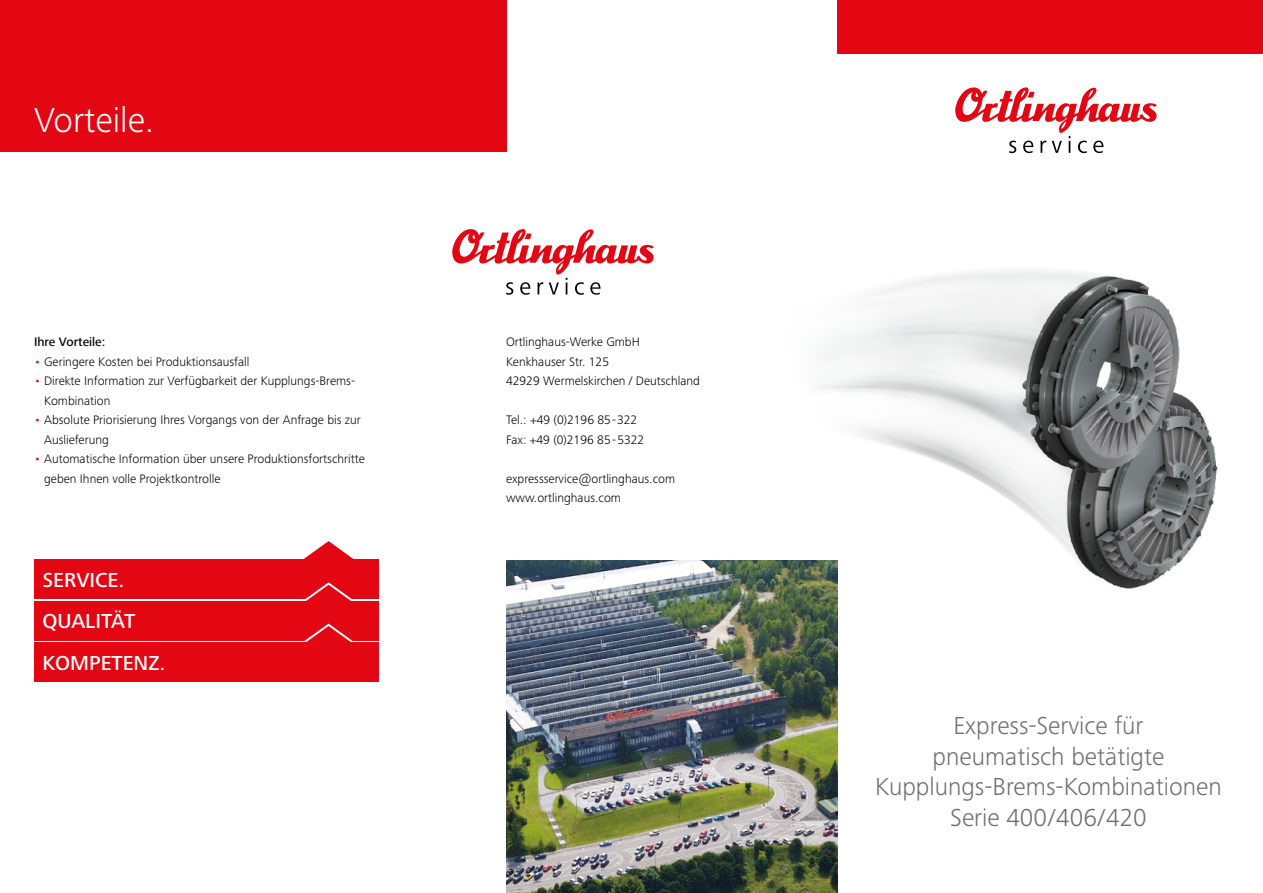
<style>
.page{position:relative;width:1263px;height:893px;background:#fff}
.page>*{position:absolute;margin:0;border:0;box-sizing:border-box;transform-origin:0 0}
.t1{font:300 36px "Frutiger Next Pro";color:#fff}
.t2{font:300 25.5px/30.6px "Frutiger Next Pro";color:#706f6f;text-align:center}
.t3{font:500 21px/41.2px "Frutiger Next Pro";color:#fff}
.t4{font:300 12.75px/19.5px "Frutiger Next Pro";color:#000}
.t5{font:500 12.75px "Frutiger Next Pro";color:#000}
.s1{color:#e30613}
</style>
<div class="page">
<svg style="left:955px;top:87px;width:202px;height:66px"></svg>
<div style="left:838px;top:0;width:425px;height:54px;background:#e30613"></div>
<svg style="left:452px;top:229px;width:202px;height:66px"></svg>
<div style="left:0;top:0;width:506px;height:151px;background:#e30613"></div>
<svg style="left:299px;top:541px;width:59px;height:19px"></svg>
<div style="left:34px;top:560px;width:344px;height:39px;background:#e30613"></div>
<svg style="left:305px;top:582px;width:47px;height:19px"></svg>
<div style="left:34px;top:601px;width:344px;height:39px;background:#e30613"></div>
<svg style="left:297px;top:623px;width:63px;height:19px"></svg>
<div style="left:34px;top:642px;width:344px;height:39px;background:#e30613"></div>
<img style="left:506px;top:561px;width:332px;height:332px">
<img style="left:689px;top:271px;width:529px;height:348px">
<h1 class="t1" style="left:34px;top:99px;width:122px">Vorteile.</h1>
<p class="t5" style="left:34px;top:334px;width:73px">Ihre Vorteile:</p>
<p class="t4" style="left:34px;top:352px;width:217px"><span class="s1">•</span> Geringere Kosten bei Produktionsausfall</p>
<p class="t4" style="left:44px;top:371px;width:312px;text-indent:-10px"><span class="s1">•</span> Direkte Information zur Verfügbarkeit der Kupplungs-Brems-<br>Kombination</p>
<p class="t4" style="left:44px;top:410px;width:318px;text-indent:-10px"><span class="s1">•</span> Absolute Priorisierung Ihres Vorgangs von der Anfrage bis zur<br>Auslieferung</p>
<p class="t4" style="left:44px;top:449px;width:322px;text-indent:-10px"><span class="s1">•</span> Automatische Information über unsere Produktionsfortschritte geben Ihnen volle Projektkontrolle</p>
<h3 class="t3" style="left:43px;top:559px;width:124px">SERVICE.<br>QUALITÄT<br>KOMPETENZ.</h3>
<p class="t4" style="left:506px;top:332px;width:195px">Ortlinghaus-Werke GmbH<br>Kenkhauser Str. 125<br>42929 Wermelskirchen / Deutschland</p>
<p class="t4" style="left:506px;top:410px;width:140px">Tel.: +49 (0)2196 85-322<br>Fax: +49 (0)2196 85-5322</p>
<p class="t4" style="left:506px;top:469px;width:171px">expressservice@ortlinghaus.com www.ortlinghaus.com</p>
<h2 class="t2" style="left:875px;top:710px;width:348px">Express-Service für<br>pneumatisch betätigte<br>Kupplungs-Brems-Kombinationen<br>Serie 400/406/420</h2>
</div>
